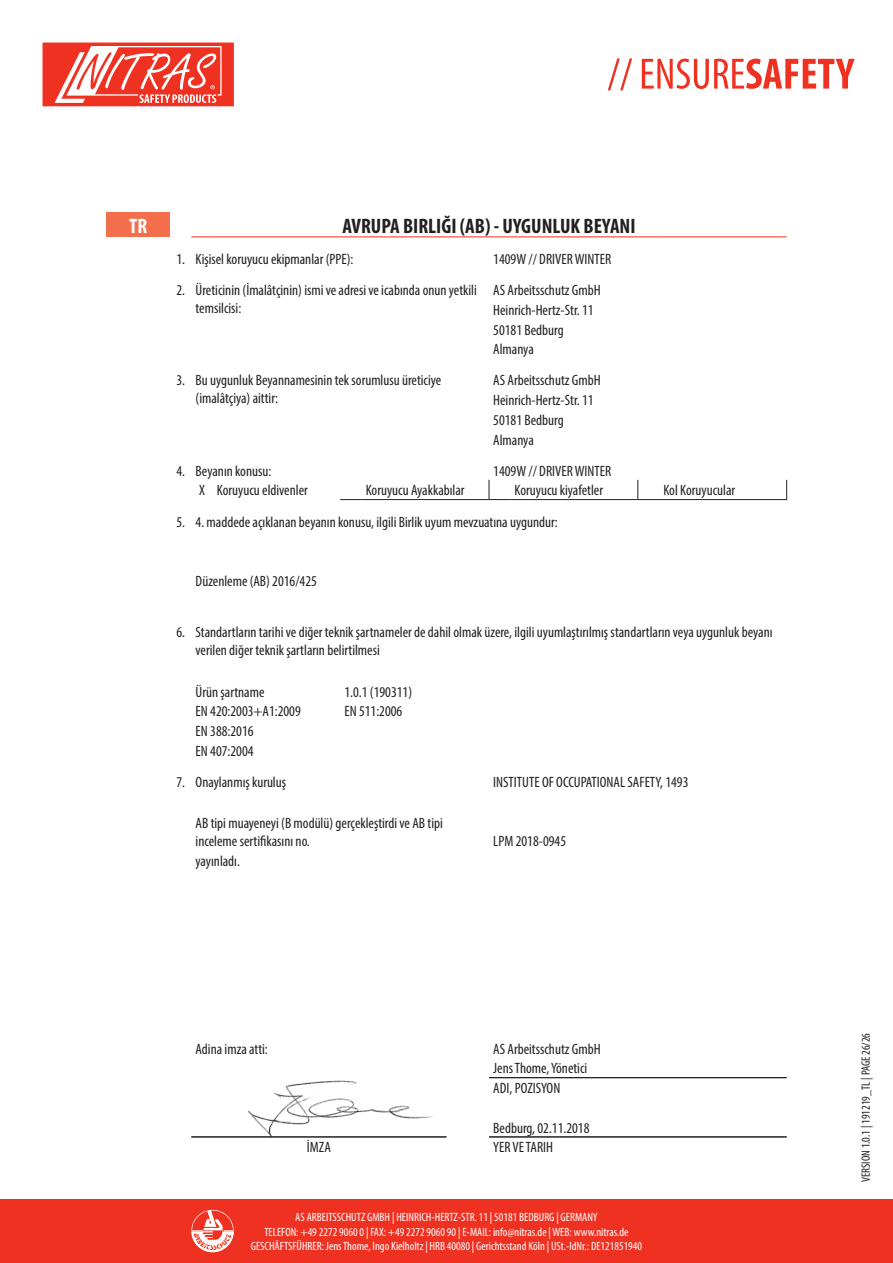
<style>
.page{position:relative;width:893px;height:1263px;background:#fff}
.page>*{position:absolute;margin:0;border:0;box-sizing:border-box;transform-origin:0 0}
.t1{font:700 condensed 21px "Myriad Pro";color:#231f20}
.t2{font:700 condensed 21px "Myriad Pro";color:#fff}
.t3{font:condensed 15px/19.8px "Myriad Pro";color:#231f20}
.t4{font:condensed 12px/14.4px "Myriad Pro";color:#fff;text-align:center}
.t5{font:condensed 12px "Myriad Pro";color:#231f20}
</style>
<div class="page">
<div style="left:0;top:1199px;width:893px;height:64px;background:#ef3122"></div>
<svg style="left:608px;top:58px;width:247px;height:32px"></svg>
<svg style="left:191px;top:1210px;width:43px;height:42px"></svg>
<svg style="left:43px;top:43px;width:191px;height:63px"></svg>
<img style="left:248px;top:1080px;width:186px;height:56px">
<div style="left:106px;top:213px;width:64px;height:24px;background:#f36e4a"></div>
<svg style="left:191px;top:236px;width:22px;height:1px"></svg>
<hr style="left:213px;top:236px;width:127px;height:1px;background:#ef3122">
<svg style="left:340px;top:236px;width:21px;height:1px"></svg>
<hr style="left:361px;top:236px;width:128px;height:1px;background:#ef3122">
<svg style="left:489px;top:236px;width:21px;height:1px"></svg>
<hr style="left:510px;top:236px;width:128px;height:1px;background:#ef3122">
<svg style="left:638px;top:236px;width:21px;height:1px"></svg>
<hr style="left:659px;top:236px;width:128px;height:1px;background:#ef3122">
<svg style="left:489px;top:480px;width:21px;height:20px"></svg>
<hr style="left:510px;top:499px;width:128px;height:1px;background:#231f20">
<svg style="left:637px;top:480px;width:22px;height:20px"></svg>
<hr style="left:659px;top:499px;width:128px;height:1px;background:#231f20">
<svg style="left:786px;top:480px;width:1px;height:19px"></svg>
<svg style="left:340px;top:499px;width:21px;height:1px"></svg>
<hr style="left:361px;top:499px;width:128px;height:1px;background:#231f20">
<hr style="left:191px;top:1136px;width:255px;height:1px;background:#231f20">
<hr style="left:489px;top:1077px;width:298px;height:1px;background:#231f20">
<hr style="left:489px;top:1136px;width:298px;height:1px;background:#231f20">
<p class="t2" style="left:129px;top:212px;width:20px">TR</p>
<p class="t1" style="left:342px;top:212px;width:295px">AVRUPA BIRLIĞI (AB) - UYGUNLUK BEYANI</p>
<p class="t3" style="left:176px;top:249px;width:10px">1.</p>
<p class="t3" style="left:196px;top:249px;width:159px">Kişisel koruyucu ekipmanlar (PPE):</p>
<p class="t3" style="left:176px;top:280px;width:10px">2.</p>
<p class="t3" style="left:196px;top:281px;width:283px;line-height:18px">Üreticinin (İmalâtçinin) ismi ve adresi ve icabında onun yetkili temsilcisi:</p>
<p class="t3" style="left:493px;top:339px;width:42px">Almanya</p>
<p class="t3" style="left:176px;top:370px;width:10px">3.</p>
<p class="t3" style="left:196px;top:371px;width:247px;line-height:18px">Bu uygunluk Beyannamesinin tek sorumlusu üreticiye (imalâtçiya) aittir:</p>
<p class="t3" style="left:493px;top:429px;width:42px">Almanya</p>
<p class="t3" style="left:176px;top:460px;width:10px">4.</p>
<p class="t3" style="left:196px;top:460px;width:77px">Beyanın konusu:</p>
<p class="t3" style="left:217px;top:480px;width:92px">Koruyucu eldivenler</p>
<p class="t3" style="left:366px;top:480px;width:100px">Koruyucu Ayakkabılar</p>
<p class="t3" style="left:514px;top:480px;width:90px">Koruyucu kiyafetler</p>
<p class="t3" style="left:663px;top:480px;width:73px">Kol Koruyucular</p>
<p class="t3" style="left:176px;top:512px;width:10px">5.</p>
<p class="t3" style="left:196px;top:512px;width:364px">4. maddede açıklanan beyanın konusu, ilgili Birlik uyum mevzuatına uygundur:</p>
<h1 class="t2" style="left:129px;top:212px;width:20px">DE</h1>
<p class="t3" style="left:493px;top:243px;width:119px;line-height:31px">1409W // DRIVER WINTER<br>AS Arbeitsschutz GmbH</p>
<p class="t3" style="left:493px;top:300px;width:102px">Heinrich-Hertz-Str. 11<br>50181 Bedburg</p>
<p class="t3" style="left:493px;top:370px;width:109px">AS Arbeitsschutz GmbH<br>Heinrich-Hertz-Str. 11<br>50181 Bedburg</p>
<p class="t3" style="left:493px;top:460px;width:119px">1409W // DRIVER WINTER</p>
<p class="t3" style="left:199px;top:480px;width:7px">X</p>
<p class="t3" style="left:196px;top:571px;width:123px">Düzenleme (AB) 2016/425</p>
<p class="t3" style="left:176px;top:622px;width:10px">6.</p>
<p class="t3" style="left:196px;top:623px;width:578px;line-height:18px">Standartların tarihi ve diğer teknik şartnameler de dahil olmak üzere, ilgili uyumlaştırılmış standartların veya uygunluk beyanı verilen diğer teknik şartların belirtilmesi</p>
<p class="t3" style="left:196px;top:681px;width:70px">Ürün şartname</p>
<p class="t3" style="left:344px;top:681px;width:69px">1.0.1 (190311)</p>
<p class="t3" style="left:196px;top:701px;width:107px">EN 420:2003+A1:2009</p>
<p class="t3" style="left:344px;top:701px;width:59px">EN 511:2006</p>
<p class="t3" style="left:196px;top:721px;width:59px">EN 388:2016<br>EN 407:2004</p>
<p class="t3" style="left:176px;top:772px;width:10px">7.</p>
<p class="t3" style="left:196px;top:772px;width:92px">Onaylanmış kuruluş</p>
<p class="t3" style="left:196px;top:814px;width:249px;line-height:18px">AB tipi muayeneyi (B modülü) gerçekleştirdi ve AB tipi inceleme sertifikasını no.</p>
<p class="t3" style="left:196px;top:851px;width:46px">yayınladı.</p>
<p class="t3" style="left:493px;top:772px;width:197px">INSTITUTE OF OCCUPATIONAL SAFETY, 1493</p>
<p class="t3" style="left:493px;top:831px;width:74px">LPM 2018-0945</p>
<p class="t3" style="left:196px;top:1038px;width:74px">Adina imza atti:</p>
<p class="t3" style="left:493px;top:1038px;width:109px">AS Arbeitsschutz GmbH</p>
<p class="t3" style="left:493px;top:1058px;width:96px">Jens Thome, Yönetici</p>
<p class="t3" style="left:493px;top:1078px;width:69px">ADI, POZISYON</p>
<p class="t3" style="left:493px;top:1117px;width:98px">Bedburg, 02.11.2018</p>
<p class="t3" style="left:307px;top:1137px;width:25px">İMZA</p>
<p class="t3" style="left:493px;top:1137px;width:61px">YER VE TARIH</p>
<p class="t4" style="left:251px;top:1210px;width:393px">AS ARBEITSSCHUTZ GMBH | HEINRICH-HERTZ-STR. 11 | 50181 BEDBURG | GERMANY<br>TELEFON: +49 2272 9060 0 | FAX: +49 2272 9060 90 | E-MAIL: info@nitras.de | WEB: www.nitras.de<br>GESCHÄFTSFÜHRER: Jens Thome, Ingo Kielholtz | HRB 40080 | Gerichtsstand Köln | USt.-IdNr.: DE121851940</p>
<p class="t5" style="left:859px;top:1182px;width:151px;rotate:-90deg">VERSION 1.0.1 | 191219_TL | PAGE 26/26</p>
</div>
